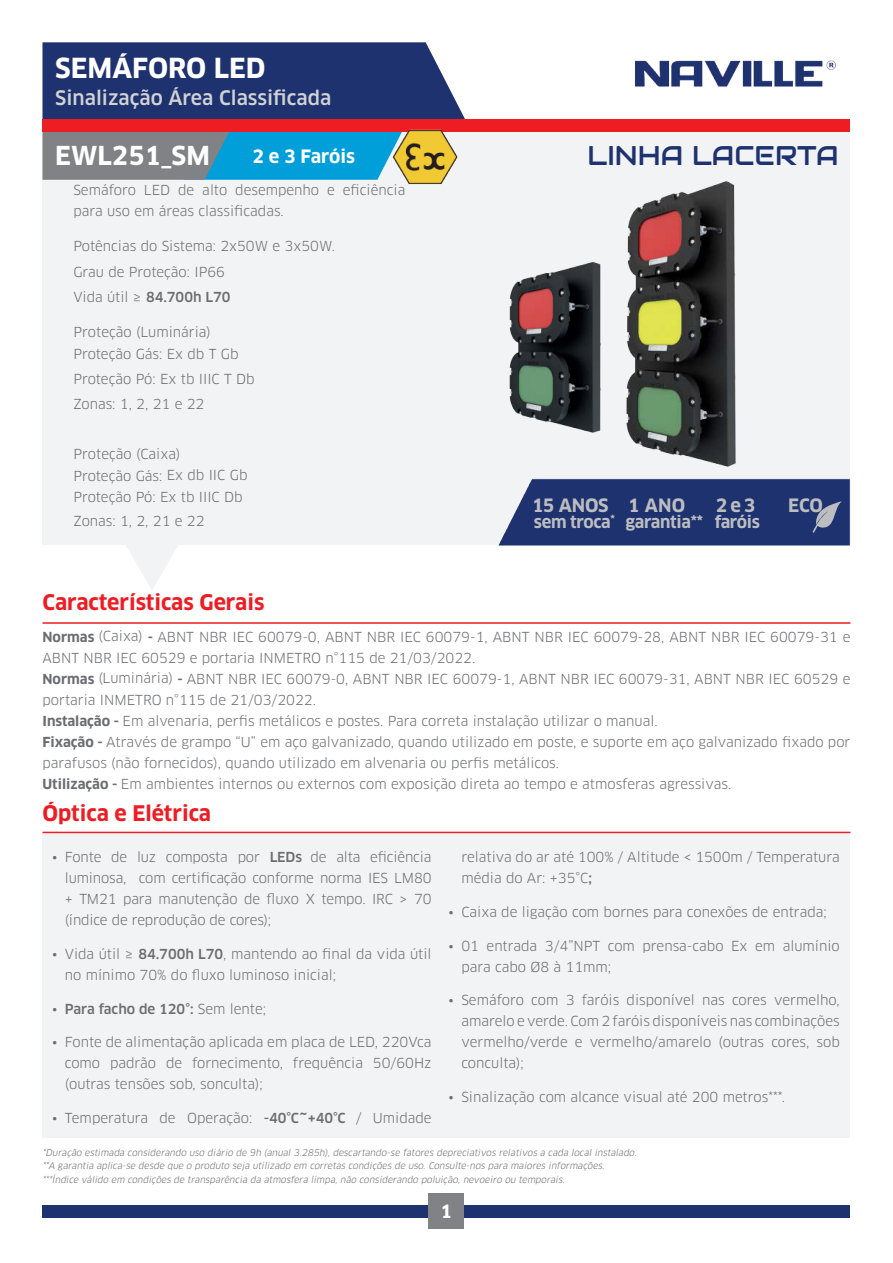
<style>
.page{position:relative;width:893px;height:1263px;background:#fff}
.page>*{position:absolute;margin:0;border:0;box-sizing:border-box;transform-origin:0 0}
.t1{font:27px "Audiowide";color:#1d326f}
.t2{font:700 27px "Clan OT";color:#fff}
.t3{font:700 25.5px "Clan OT";color:#fff}
.t4{font:700 21px "Clan OT";color:#ee1d23}
.t5{font:500 19.5px "Clan OT";color:#d1d2d4}
.t6{font:700 18px "Clan OT";letter-spacing:-.015em;color:#bcbdc0}
.t7{font:700 18px "Clan OT";color:#fff}
.t8{font:700 16.5px "Clan OT";letter-spacing:-.02em;color:#bcbdc0}
.t9{font:13.5px/21px "Clan OT";color:#6c6d70}
.t10{font:500 13.5px "Clan OT";color:#6c6d70}
.t11{font:italic 9px/13.5px "Clan OT";color:#6c6d70}
.s1{font-weight:500}
.s2{font-weight:700}
.s3{font-weight:400}
</style>
<div class="page">
<div style="left:43px;top:122px;width:807px;height:422px;background:#f2f3f4"></div>
<svg style="left:42px;top:131px;width:351px;height:49px;background:#4492b0"></svg>
<div style="left:42px;top:42px;width:423px;height:79px;background:#1d326f"></div>
<div style="left:43px;top:119px;width:807px;height:13px;background:#ee1d23"></div>
<div style="left:43px;top:1205px;width:807px;height:13px;background:#1d326f"></div>
<div style="left:429px;top:1194px;width:35px;height:35px;background:#808285"></div>
<img style="left:635px;top:60px;width:201px;height:27px">
<div style="left:43px;top:832px;width:807px;height:305px;background:#f2f3f4"></div>
<svg style="left:118px;top:544px;width:68px;height:45px"></svg>
<img style="left:498px;top:478px;width:352px;height:67px">
<hr style="left:43px;top:622px;width:807px;height:2px;background:#ee1d23">
<hr style="left:43px;top:832px;width:807px;height:1px;background:#ee1d23">
<svg style="left:812px;top:501px;width:30px;height:32px"></svg>
<img style="left:393px;top:129px;width:65px;height:55px">
<img style="left:446px;top:170px;width:290px;height:297px">
<img style="left:446px;top:239px;width:290px;height:217px">
<h1 class="t2" style="left:55px;top:52px;width:212px">SEMÁFORO LED</h1>
<h3 class="t5" style="left:55px;top:86px;width:278px">Sinalização Área Classificada</h3>
<h2 class="t3" style="left:55px;top:140px;width:156px">EWL251_SM</h2>
<h3 class="t7" style="left:252px;top:146px;width:104px">2 e 3 Faróis</h3>
<p class="t9" style="left:73px;top:179px;width:334px">Semáforo LED de alto desempenho e eficiência para uso em áreas classificadas.</p>
<p class="t9" style="left:73px;top:234px;width:263px;line-height:25.2px">Potências do Sistema: 2x50W e 3x50W.<br>Grau de Proteção: IP66<br>Vida útil ≥ <span class="s1">84.700h L70</span></p>
<p class="t9" style="left:73px;top:321px;width:167px;line-height:21.8px">Proteção (Luminária)<br>Proteção Gás: Ex db T Gb</p>
<p class="t9" style="left:73px;top:366px;width:183px;line-height:25.2px">Proteção Pó: Ex tb IIIC T Db<br>Zonas: 1, 2, 21 e 22</p>
<p class="t9" style="left:73px;top:443px;width:176px">Proteção (Caixa)<br>Proteção Gás: Ex db IIC Gb<br>Proteção Pó: Ex tb IIIC Db</p>
<p class="t9" style="left:73px;top:511px;width:133px">Zonas: 1, 2, 21 e 22</p>
<h1 class="t1" style="left:588px;top:138px;width:253px">LINHA LACERTA</h1>
<h3 class="t6" style="left:532px;top:495px;width:155px">15 ANOS 1 ANO</h3>
<h3 class="t6" style="left:716px;top:495px;width:41px">2 e 3</h3>
<h3 class="t6" style="left:788px;top:495px;width:36px">ECO</h3>
<p class="t8" style="left:534px;top:513px;width:228px">sem troca<sup>*</sup> garantia** faróis</p>
<h3 class="t4" style="left:43px;top:590px;width:223px">Características Gerais</h3>
<p class="t9" style="left:43px;top:627px;width:809px"><span class="s2">Normas</span> (Caixa) <span class="s2">-</span> ABNT NBR IEC 60079-0, ABNT NBR IEC 60079-1, ABNT NBR IEC 60079-28, ABNT NBR IEC 60079-31 e ABNT NBR IEC 60529 e portaria INMETRO n°115 de 21/03/2022.<br><span class="s2">Normas</span> (Luminária) <span class="s2">-</span> ABNT NBR IEC 60079-0, ABNT NBR IEC 60079-1, ABNT NBR IEC 60079-31, ABNT NBR IEC 60529 e portaria INMETRO n°115 de 21/03/2022.<br><span class="s2">Instalação -</span> Em alvenaria, perfis metálicos e postes. Para correta instalação utilizar o manual.<br><span class="s2">Fixação -</span> Através de grampo “U” em aço galvanizado, quando utilizado em poste, e suporte em aço galvanizado fixado por parafusos (não fornecidos), quando utilizado em alvenaria ou perfis metálicos.<br><span class="s2">Utilização -</span> Em ambientes internos ou externos com exposição direta ao tempo e atmosferas agressivas.</p>
<h3 class="t4" style="left:43px;top:801px;width:170px">Óptica e Elétrica</h3>
<p class="t9" style="left:65px;top:847px;width:368px;text-align:justify;text-indent:-13px">• Fonte de luz composta por <span class="s1">LEDs</span> de alta eficiência luminosa, com certificação conforme norma IES LM80 + TM21 para manutenção de fluxo X tempo. IRC &gt; 70 (índice de reprodução de cores);</p>
<p class="t9" style="left:65px;top:943px;width:368px;text-indent:-13px">• Vida útil ≥ <span class="s1">84.700h L70</span>, mantendo ao final da vida útil no mínimo 70% do fluxo luminoso inicial;</p>
<p class="t10" style="left:52px;top:1001px;width:215px"><span class="s3">•</span> Para facho de 120°: <span class="s3">Sem lente;</span></p>
<p class="t9" style="left:65px;top:1032px;width:368px;text-align:justify;text-indent:-13px">• Fonte de alimentação aplicada em placa de LED, 220Vca como padrão de fornecimento, frequência 50/60Hz (outras tensões sob, sonculta);</p>
<p class="t9" style="left:52px;top:1108px;width:381px">• Temperatura de Operação: <span class="s1">-40°C~+40°C</span> / Umidade</p>
<p class="t9" style="left:461px;top:847px;width:380px">relativa do ar até 100% / Altitude &lt; 1500m / Temperatura média do Ar: +35°C<span class="s1">;</span></p>
<p class="t9" style="left:449px;top:901px;width:380px">• Caixa de ligação com bornes para conexões de entrada;</p>
<p class="t9" style="left:461px;top:935px;width:380px;text-indent:-13px">• 01 entrada 3/4”NPT com prensa-cabo Ex em alumínio para cabo Ø8 à 11mm;</p>
<p class="t9" style="left:461px;top:990px;width:380px;text-align:justify;text-indent:-13px">• Semáforo com 3 faróis disponível nas cores vermelho, amarelo e verde. Com 2 faróis disponíveis nas combinações vermelho/verde e vermelho/amarelo (outras cores, sob conculta);</p>
<p class="t9" style="left:449px;top:1087px;width:338px">• Sinalização com alcance visual até 200 metros***.</p>
<p class="t11" style="left:43px;top:1146px;width:597px">*Duração estimada considerando uso diário de 9h (anual 3.285h), descartando-se fatores depreciativos relativos a cada local instalado. **A garantia aplica-se desde que o produto seja utilizado em corretas condições de uso. Consulte-nos para maiores informações. ***Índice válido em condições de transparência da atmosfera limpa, não considerando poluição, nevoeiro ou temporais.</p>
<h3 class="t7" style="left:441px;top:1200px;width:13px">1</h3>
</div>
